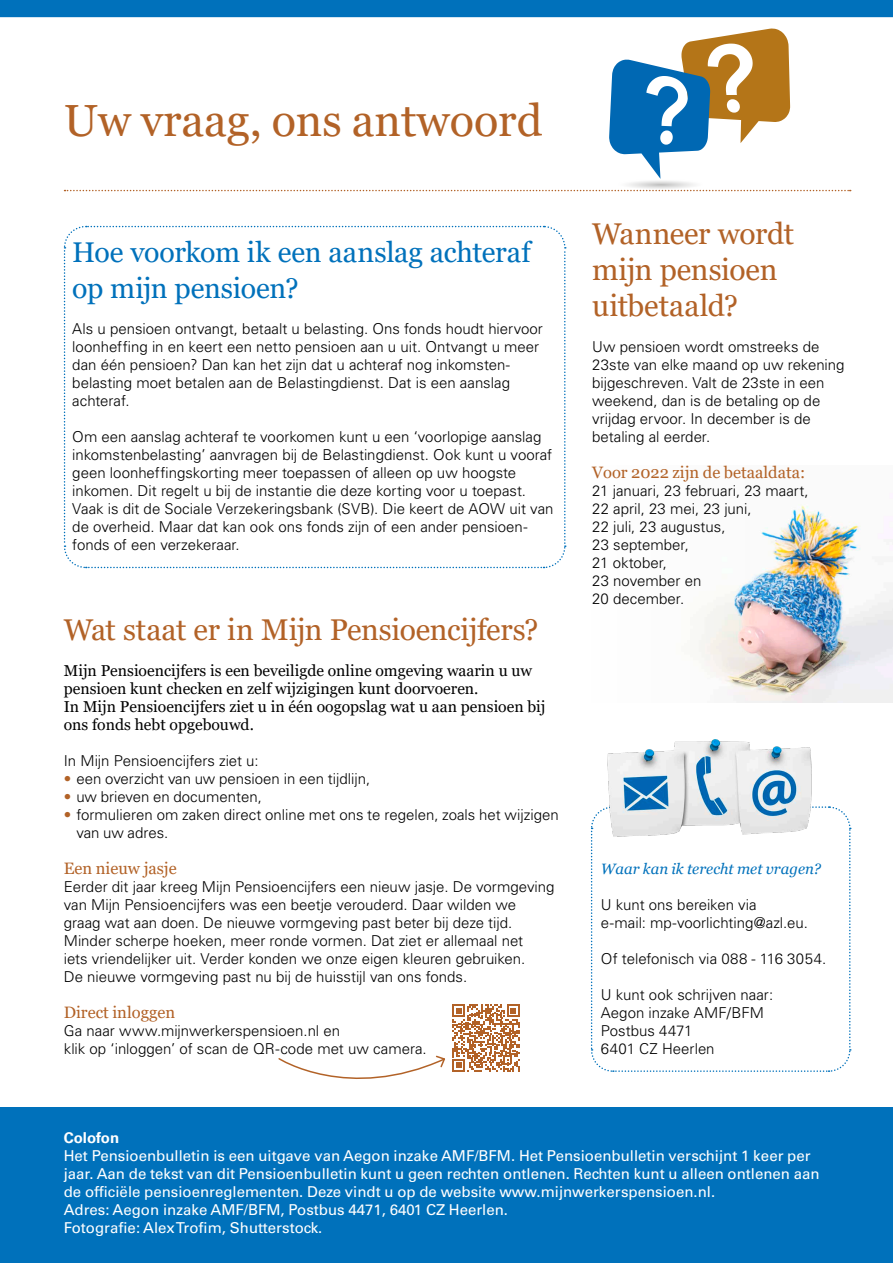
<style>
.page{position:relative;width:893px;height:1263px;background:#fff}
.page>*{position:absolute;margin:0;border:0;box-sizing:border-box;transform-origin:0 0}
.t1{font:45px "Georgia";color:#b26227}
.t2{font:30px/36px "Georgia";letter-spacing:-.015em;color:#b26227}
.t3{font:28.5px/36px "Georgia";letter-spacing:-.015em;color:#0071bb}
.t4{font:16.5px "Georgia";color:#b26227}
.t5{font:15.75px/18px "Georgia";color:#000}
.t6{font:300 15px/18px "Univers LT Std";color:#000}
.t7{font:15px/18px "Univers LT Std";color:#fff}
.t8{font:italic 15px "Georgia";color:#0071bb}
.t9{font:700 15px "Univers LT Std";color:#fff}
.s1{color:#b26227}
</style>
<div class="page">
<img style="left:698px;top:505px;width:195px;height:197px">
<div style="left:0;top:1108px;width:893px;height:155px;background:#0071bb"></div>
<svg style="left:590px;top:806px;width:261px;height:266px"></svg>
<svg style="left:65px;top:28px;width:786px;height:163px"></svg>
<img style="left:594px;top:739px;width:235px;height:117px">
<svg style="left:452px;top:1004px;width:68px;height:68px"></svg>
<svg style="left:278px;top:1055px;width:167px;height:24px"></svg>
<svg style="left:63px;top:225px;width:503px;height:344px"></svg>
<div style="left:0;top:0;width:893px;height:17px;background:#0071bb"></div>
<h1 class="t1" style="left:64px;top:93px;width:480px">Uw vraag, ons antwoord</h1>
<h3 class="t3" style="left:72px;top:235px;width:460px">Hoe voorkom ik een aanslag achteraf op mijn pensioen?</h3>
<p class="t6" style="left:72px;top:319px;width:472px">Als u pensioen ontvangt, betaalt u belasting. Ons fonds houdt hiervoor loonheffing in en keert een netto pensioen aan u uit. Ontvangt u meer dan één pensioen? Dan kan het zijn dat u achteraf nog inkomsten&shy;belasting moet betalen aan de Belastingdienst. Dat is een aanslag achteraf.</p>
<p class="t6" style="left:72px;top:427px;width:483px">Om een aanslag achteraf te voorkomen kunt u een ‘voorlopige aanslag inkomstenbelasting’ aanvragen bij de Belastingdienst. Ook kunt u vooraf geen loonheffingskorting meer toepassen of alleen op uw hoogste inkomen. Dit regelt u bij de instantie die deze korting voor u toepast.<br>Vaak is dit de Sociale Verzekeringsbank (SVB). Die keert de AOW uit van de overheid. Maar dat kan ook ons fonds zijn of een ander pensioen&shy;fonds of een verzekeraar.</p>
<h2 class="t2" style="left:64px;top:612px;width:476px">Wat staat er in Mijn Pensioencijfers?</h2>
<p class="t5" style="left:64px;top:662px;width:483px">Mijn Pensioencijfers is een beveiligde online omgeving waarin u uw pensioen kunt checken en zelf wijzigingen kunt doorvoeren.<br>In Mijn Pensioencijfers ziet u in één oogopslag wat u aan pensioen bij ons fonds hebt opgebouwd.</p>
<p class="t6" style="left:64px;top:751px;width:196px">In Mijn Pensioencijfers ziet u:</p>
<p class="t6" style="left:64px;top:769px;width:308px"><span class="s1">•</span> een overzicht van uw pensioen in een tijdlijn,</p>
<p class="t6" style="left:64px;top:787px;width:200px"><span class="s1">•</span> uw brieven en documenten,</p>
<p class="t6" style="left:77px;top:805px;width:484px;text-indent:-13px"><span class="s1">•</span> formulieren om zaken direct online met ons te regelen, zoals het wijzigen van uw adres.</p>
<p class="t4" style="left:64px;top:858px;width:114px">Een nieuw jasje</p>
<p class="t6" style="left:64px;top:877px;width:492px">Eerder dit jaar kreeg Mijn Pensioencijfers een nieuw jasje. De vormgeving van Mijn Pensioencijfers was een beetje verouderd. Daar wilden we graag wat aan doen. De nieuwe vormgeving past beter bij deze tijd.<br>Minder scherpe hoeken, meer ronde vormen. Dat ziet er allemaal net<br>iets vriendelijker uit. Verder konden we onze eigen kleuren gebruiken.<br>De nieuwe vormgeving past nu bij de huisstijl van ons fonds.</p>
<p class="t4" style="left:64px;top:1002px;width:113px">Direct inloggen</p>
<p class="t6" style="left:64px;top:1021px;width:364px">Ga naar www.mijnwerkerspensioen.nl en<br>klik op ‘inloggen’ of scan de QR-code met uw camera.</p>
<h2 class="t2" style="left:592px;top:216px;width:203px">Wanneer wordt mijn pensioen uitbetaald?</h2>
<p class="t6" style="left:592px;top:337px;width:254px">Uw pensioen wordt omstreeks de<br>23ste van elke maand op uw rekening bijgeschreven. Valt de 23ste in een weekend, dan is de betaling op de vrijdag ervoor. In december is de betaling al eerder.</p>
<p class="t4" style="left:592px;top:462px;width:215px">Voor 2022 zijn de betaaldata:</p>
<p class="t6" style="left:592px;top:481px;width:218px">21 januari, 23 februari, 23 maart,<br>22 april, 23 mei, 23 juni,<br>22 juli, 23 augustus,<br>23 september,<br>21 oktober,<br>23 november en<br>20 december.</p>
<p class="t8" style="left:601px;top:859px;width:222px">Waar kan ik terecht met vragen?</p>
<p class="t6" style="left:601px;top:895px;width:209px">U kunt ons bereiken via<br>e-mail: mp-voorlichting@azl.eu.</p>
<p class="t6" style="left:601px;top:949px;width:227px">Of telefonisch via 088 - 116 3054.</p>
<p class="t6" style="left:601px;top:985px;width:174px">U kunt ook schrijven naar:<br>Aegon inzake AMF/BFM<br>Postbus 4471<br>6401 CZ Heerlen</p>
<p class="t9" style="left:64px;top:1129px;width:57px">Colofon</p>
<p class="t7" style="left:64px;top:1147px;width:757px">Het Pensioenbulletin is een uitgave van Aegon inzake AMF/BFM. Het Pensioenbulletin verschijnt 1 keer per jaar. Aan de tekst van dit Pensioenbulletin kunt u geen rechten ontlenen. Rechten kunt u alleen ontlenen aan de officiële pensioenreglementen. Deze vindt u op de website www.mijnwerkerspensioen.nl.<br>Adres: Aegon inzake AMF/BFM, Postbus 4471, 6401 CZ Heerlen.<br>Fotografie: Alex Trofim, Shutterstock.</p>
</div>
